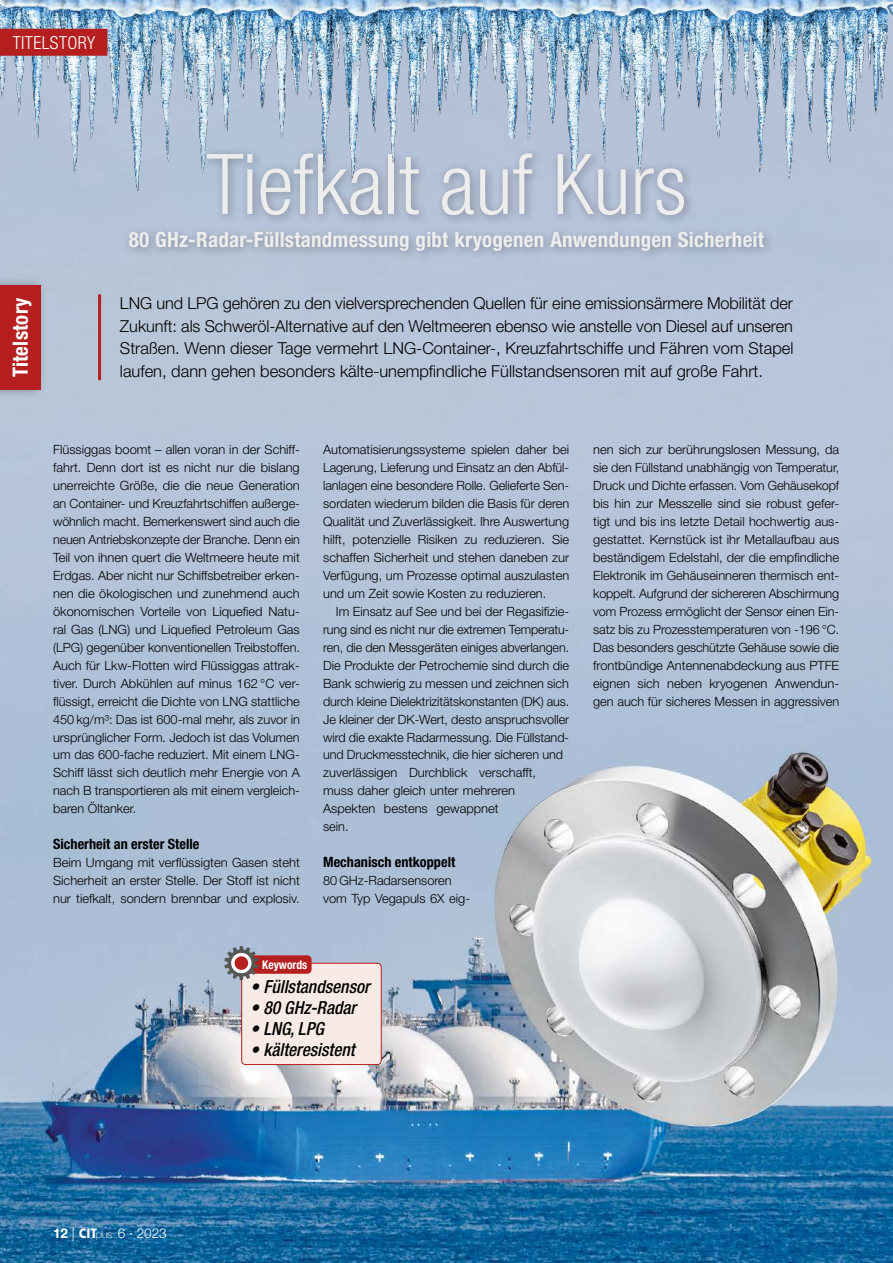
<style>
.page{position:relative;width:893px;height:1263px;background:#fff}
.page>*{position:absolute;margin:0;border:0;box-sizing:border-box;transform-origin:0 0}
.t1{font:300 condensed 84px "Helvetica Neue LT Std";color:#ededed}
.t2{font:700 condensed 21px "Helvetica Neue LT Std";letter-spacing:.01em;color:#ededed}
.t3{font:700 condensed 21px "Helvetica Neue LT Std";letter-spacing:.01em;color:#fff}
.t4{font:italic 500 condensed 18px "Helvetica Neue LT Std";color:#000}
.t5{font:300 condensed 18px "Helvetica Neue LT Std";letter-spacing:.025em;color:#fff}
.t6{font:300 16.5px/22.5px "Helvetica Neue LT Std";color:#000;text-align:justify}
.t7{font:700 condensed 14.25px "Helvetica Neue LT Std";color:#000}
.t8{font:300 13.5px "Helvetica Neue LT Std";color:#fff}
.t9{font:300 12.75px/18px "Helvetica Neue LT Std";color:#000;text-align:justify}
.t10{font:700 condensed 12px "Helvetica Neue LT Std";color:#fff;scale:.96 1}
.s1{font-weight:700}
.s2{font-family:"Frutiger LT Std";font-weight:900;font-stretch:condensed}
.s3{font-weight:100;font-size:10.65px}
</style>
<div class="page">
<img style="left:0;top:191px;width:893px;height:1072px">
<hr style="left:98px;top:296px;width:3px;height:83px;background:#b51f1f">
<div style="left:242px;top:963px;width:139px;height:101px;background:#f8eae4;border-radius:4px"></div>
<div style="left:241px;top:963px;width:141px;height:102px;border:1px solid #b51f1f;border-radius:4px"></div>
<div style="left:241px;top:955px;width:71px;height:19px;background:#b51f1f;border-radius:4px"></div>
<svg style="left:224px;top:946px;width:34px;height:34px"></svg>
<div style="left:235px;top:956px;width:13px;height:14px;background:#b51f1f;border-radius:50%"></div>
<div style="left:122px;top:147px;width:652px;height:114px;background:#000;opacity:.3"></div>
<img style="left:0;top:0;width:423px;height:191px">
<img style="left:423px;top:0;width:470px;height:191px">
<img style="left:882px;top:0;width:11px;height:149px">
<div style="left:0;top:276px;width:47px;height:123px;background:#000;opacity:.3"></div>
<div style="left:0;top:285px;width:41px;height:105px;background:#b51f1f"></div>
<div style="left:0;top:29px;width:107px;height:27px;background:#b51f1f"></div>
<h3 class="t5" style="left:13px;top:32px;width:84px">Titelstory</h3>
<h2 class="t3" style="left:8px;top:377px;width:81px;rotate:-90deg">Titelstory</h2>
<h1 class="t1" style="left:206px;top:136px;width:482px">Tiefkalt auf Kurs</h1>
<h2 class="t2" style="left:129px;top:226px;width:637px">80 GHz-Radar-Füllstandmessung gibt kryogenen Anwendungen Sicherheit</h2>
<p class="t6" style="left:120px;top:292px;width:675px">LNG und LPG gehören zu den vielversprechenden Quellen für eine emissionsärmere Mobilität der Zukunft: als Schweröl-Alternative auf den Weltmeeren ebenso wie anstelle von Diesel auf unseren Straßen. Wenn dieser Tage vermehrt LNG-Container-, Kreuzfahrtschiffe und Fähren vom Stapel laufen, dann gehen besonders kälte-unempfindliche Füllstandsensoren mit auf große Fahrt.</p>
<p class="t9" style="left:53px;top:440px;width:248px">Flüssiggas boomt – allen voran in der Schiff&shy;fahrt. Denn dort ist es nicht nur die bislang unerreichte Größe, die die neue Generation an Container- und Kreuzfahrtschiffen außerge&shy;wöhnlich macht. Bemerkenswert sind auch die neuen Antriebskonzepte der Branche. Denn ein Teil von ihnen quert die Weltmeere heute mit Erdgas. Aber nicht nur Schiffsbetreiber erken&shy;nen die ökologischen und zunehmend auch ökonomischen Vorteile von Liquefied Natu&shy;ral Gas (LNG) und Liquefied Petroleum Gas (LPG) gegenüber konventionellen Treibstoffen.<br>Auch für Lkw-Flotten wird Flüssiggas attrak&shy;tiver. Durch Abkühlen auf minus 162 °C ver&shy;flüssigt, erreicht die Dichte von LNG stattliche 450 kg/m³: Das ist 600-mal mehr, als zuvor in ursprünglicher Form. Jedoch ist das Volumen um das 600-fache reduziert. Mit einem LNG-Schiff lässt sich deutlich mehr Energie von A nach B transportieren als mit einem vergleich&shy;baren Öltanker.</p>
<p class="t7" style="left:53px;top:836px;width:148px">Sicherheit an erster Stelle</p>
<p class="t9" style="left:53px;top:853px;width:248px">Beim Umgang mit verflüssigten Gasen steht Sicherheit an erster Stelle. Der Stoff ist nicht nur tiefkalt, sondern brennbar und explosiv.</p>
<p class="t9" style="left:323px;top:440px;width:248px">Automatisierungssysteme spielen daher bei Lagerung, Lieferung und Einsatz an den Abfül&shy;lanlagen eine besondere Rolle. Gelieferte Sen&shy;sordaten wiederum bilden die Basis für deren Qualität und Zuverlässigkeit. Ihre Auswertung hilft, potenzielle Risiken zu reduzieren. Sie schaffen Sicherheit und stehen daneben zur Verfügung, um Prozesse optimal auszulasten und um Zeit sowie Kosten zu reduzieren.</p>
<p class="t9" style="left:323px;top:602px;width:248px;text-align:left;text-indent:13px">Im Einsatz auf See und bei der Regasifizie&shy;rung sind es nicht nur die extremen Temperatu&shy;ren, die den Messgeräten einiges abverlangen.<br>Die Produkte der Petrochemie sind durch die Bank schwierig zu messen und zeichnen sich durch kleine Dielektrizitätskonstanten (DK) aus.<br>Je kleiner der DK-Wert, desto anspruchsvoller wird die exakte Radarmessung. Die Füllstand&shy;und Druckmesstechnik, die hier sicheren und zuverlässigen Durchblick verschafft, muss daher gleich unter mehreren Aspekten bestens gewappnet<br>sein.</p>
<p class="t7" style="left:323px;top:853px;width:134px">Mechanisch entkoppelt</p>
<p class="t9" style="left:323px;top:871px;width:149px">80 GHz-Radarsensoren vom Typ Vegapuls 6X eig-</p>
<p class="t10" style="left:262px;top:957px;width:49px">Keywords</p>
<h3 class="t4" style="left:251px;top:976px;width:121px">• Füllstandsensor</h3>
<h3 class="t4" style="left:251px;top:997px;width:107px">• 80 GHz-Radar</h3>
<h3 class="t4" style="left:251px;top:1018px;width:75px">• LNG, LPG</h3>
<h3 class="t4" style="left:251px;top:1038px;width:106px">• kälteresistent</h3>
<p class="t9" style="left:593px;top:440px;width:248px">nen sich zur berührungslosen Messung, da sie den Füllstand unabhängig von Temperatur, Druck und Dichte erfassen. Vom Gehäusekopf bis hin zur Messzelle sind sie robust gefer&shy;tigt und bis ins letzte Detail hochwertig aus&shy;gestattet. Kernstück ist ihr Metallaufbau aus beständigem Edelstahl, der die empfindliche Elektronik im Gehäuseinneren thermisch ent&shy;koppelt. Aufgrund der sichereren Abschirmung vom Prozess ermöglicht der Sensor einen Ein&shy;satz bis zu Prozesstemperaturen von -196 °C.<br>Das besonders geschützte Gehäuse sowie die frontbündige Antennenabdeckung aus PTFE eignen sich neben kryogenen Anwendun&shy;gen auch für sicheres Messen in aggressiven</p>
<p class="t8" style="left:53px;top:1224px;width:115px"><span class="s1">12</span> | <span class="s2">CIT</span><span class="s3">plus</span> 6 · 2023</p>
</div>
